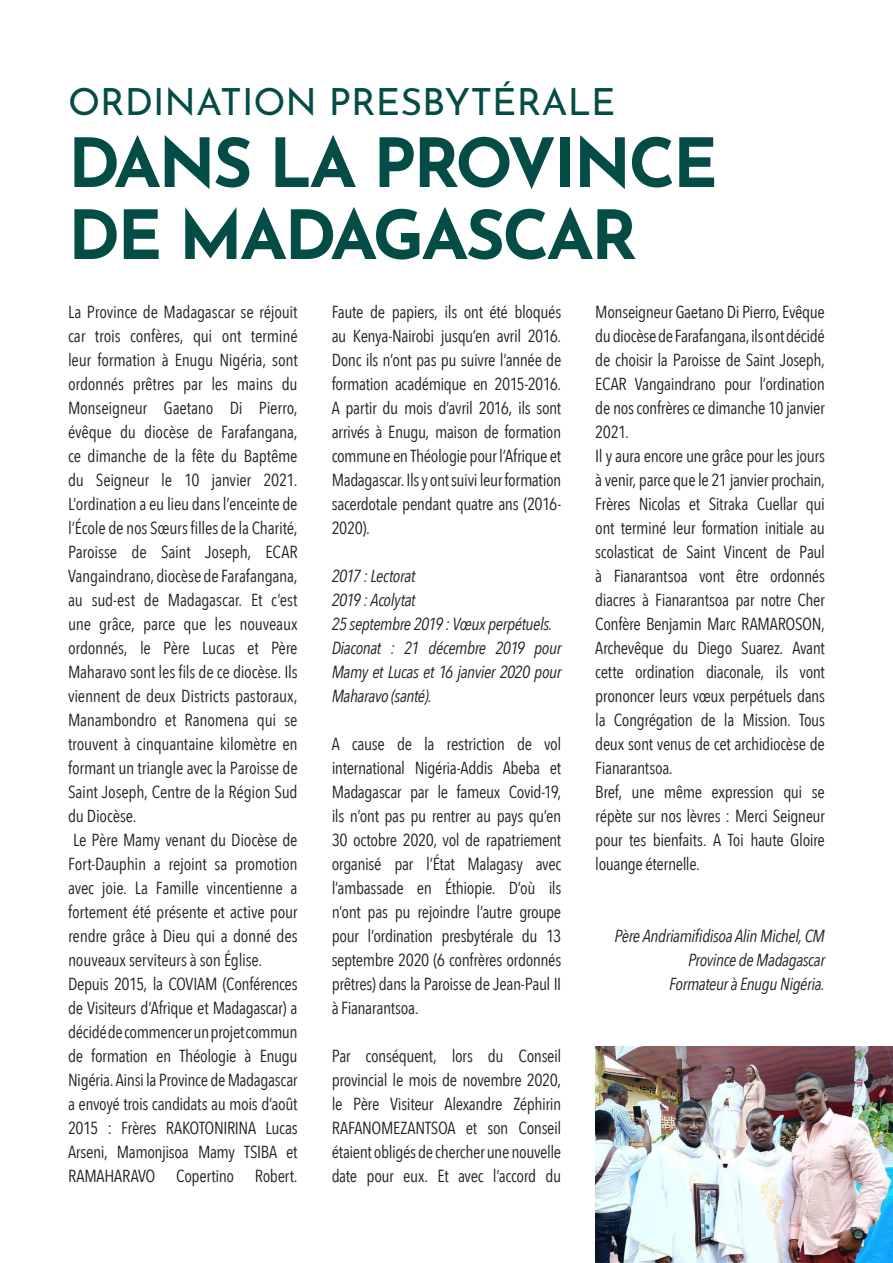
<style>
.page{position:relative;width:893px;height:1263px;background:#fff}
.page>*{position:absolute;margin:0;border:0;box-sizing:border-box;transform-origin:0 0}
.t1{font:700 67.5px "Josefin Sans";letter-spacing:-.04em;color:#044c46}
.t2{font:37.5px "Josefin Sans";color:#044c46}
.t3{font:17.4px/24px "Avenir Next Condensed";letter-spacing:-.02em;color:#231f20;text-align:justify}
.t4{font:italic 17.4px/24px "Avenir Next Condensed";letter-spacing:-.025em;color:#231f20;text-align:justify}
</style>
<div class="page">
<img style="left:595px;top:1046px;width:298px;height:217px">
<p class="t2" style="left:68px;top:71px;width:549px">ORDINATION PRESBYTÉRALE</p>
<p class="t1" style="left:68px;top:103px;width:651px">DANS LA PROVINCE</p>
<p class="t1" style="left:68px;top:175px;width:571px">DE MADAGASCAR</p>
<p class="t3" style="left:68px;top:299px;width:231px">La Province de Madagascar se réjouit car trois confères, qui ont terminé leur formation à Enugu Nigéria, sont ordonnés prêtres par les mains du Monseigneur Gaetano Di Pierro, évêque du diocèse de Farafangana, ce dimanche de la fête du Baptême du Seigneur le 10 janvier 2021.<br>L’ordination a eu lieu dans l’enceinte de l’École de nos Sœurs filles de la Charité, Paroisse de Saint Joseph, ECAR Vangaindrano, diocèse de Farafangana, au sud-est de Madagascar. Et c’est une grâce, parce que les nouveaux ordonnés, le Père Lucas et Père Maharavo sont les fils de ce diocèse. Ils viennent de deux Districts pastoraux, Manambondro et Ranomena qui se trouvent à cinquantaine kilomètre en formant un triangle avec la Paroisse de Saint Joseph, Centre de la Région Sud du Diocèse.</p>
<p class="t3" style="left:68px;top:827px;width:231px">Le Père Mamy venant du Diocèse de Fort-Dauphin a rejoint sa promotion avec joie. La Famille vincentienne a fortement été présente et active pour rendre grâce à Dieu qui a donné des nouveaux serviteurs à son Église.</p>
<p class="t3" style="left:68px;top:971px;width:231px">Depuis 2015, la COVIAM (Conférences de Visiteurs d’Afrique et Madagascar) a décidé de commencer un projet commun de formation en Théologie à Enugu Nigéria. Ainsi la Province de Madagascar a envoyé trois candidats au mois d’août 2015 : Frères RAKOTONIRINA Lucas Arseni, Mamonjisoa Mamy TSIBA et RAMAHARAVO Copertino Robert.</p>
<p class="t3" style="left:332px;top:299px;width:231px">Faute de papiers, ils ont été bloqués au Kenya-Nairobi jusqu’en avril 2016.<br>Donc ils n’ont pas pu suivre l’année de formation académique en 2015-2016.<br>A partir du mois d’avril 2016, ils sont arrivés à Enugu, maison de formation commune en Théologie pour l’Afrique et Madagascar. Ils y ont suivi leur formation sacerdotale pendant quatre ans (2016- 2020).</p>
<p class="t4" style="left:332px;top:564px;width:85px">2017 : Lectorat</p>
<p class="t4" style="left:332px;top:588px;width:85px">2019 : Acolytat</p>
<p class="t4" style="left:332px;top:612px;width:222px">25 septembre 2019 : Vœux perpétuels.</p>
<p class="t4" style="left:332px;top:636px;width:231px">Diaconat : 21 décembre 2019 pour Mamy et Lucas et 16 janvier 2020 pour Maharavo (santé).</p>
<p class="t3" style="left:332px;top:731px;width:231px">A cause de la restriction de vol international Nigéria-Addis Abeba et Madagascar par le fameux Covid-19, ils n’ont pas pu rentrer au pays qu’en 30 octobre 2020, vol de rapatriement organisé par l’État Malagasy avec l’ambassade en Éthiopie. D’où ils n’ont pas pu rejoindre l’autre groupe pour l’ordination presbytérale du 13 septembre 2020 (6 confrères ordonnés prêtres) dans la Paroisse de Jean-Paul II à Fianarantsoa.</p>
<p class="t3" style="left:332px;top:1043px;width:231px">Par conséquent, lors du Conseil provincial le mois de novembre 2020, le Père Visiteur Alexandre Zéphirin RAFANOMEZANTSOA et son Conseil étaient obligés de chercher une nouvelle date pour eux. Et avec l’accord du</p>
<p class="t3" style="left:595px;top:299px;width:231px">Monseigneur Gaetano Di Pierro, Evêque du diocèse de Farafangana, ils ont décidé de choisir la Paroisse de Saint Joseph, ECAR Vangaindrano pour l’ordination de nos confrères ce dimanche 10 janvier 2021.</p>
<p class="t3" style="left:595px;top:443px;width:231px">Il y aura encore une grâce pour les jours à venir, parce que le 21 janvier prochain, Frères Nicolas et Sitraka Cuellar qui ont terminé leur formation initiale au scolasticat de Saint Vincent de Paul à Fianarantsoa vont être ordonnés diacres à Fianarantsoa par notre Cher Confère Benjamin Marc RAMAROSON, Archevêque du Diego Suarez. Avant cette ordination diaconale, ils vont prononcer leurs vœux perpétuels dans la Congrégation de la Mission. Tous deux sont venus de cet archidiocèse de Fianarantsoa.</p>
<p class="t3" style="left:595px;top:779px;width:231px">Bref, une même expression qui se répète sur nos lèvres : Merci Seigneur pour tes bienfaits. A Toi haute Gloire louange éternelle.</p>
<p class="t4" style="left:615px;top:924px;width:212px">Père Andriamifidisoa Alin Michel, CM</p>
<p class="t4" style="left:688px;top:948px;width:138px">Province de Madagascar</p>
<p class="t4" style="left:669px;top:972px;width:157px">Formateur à Enugu Nigéria.</p>
</div>
